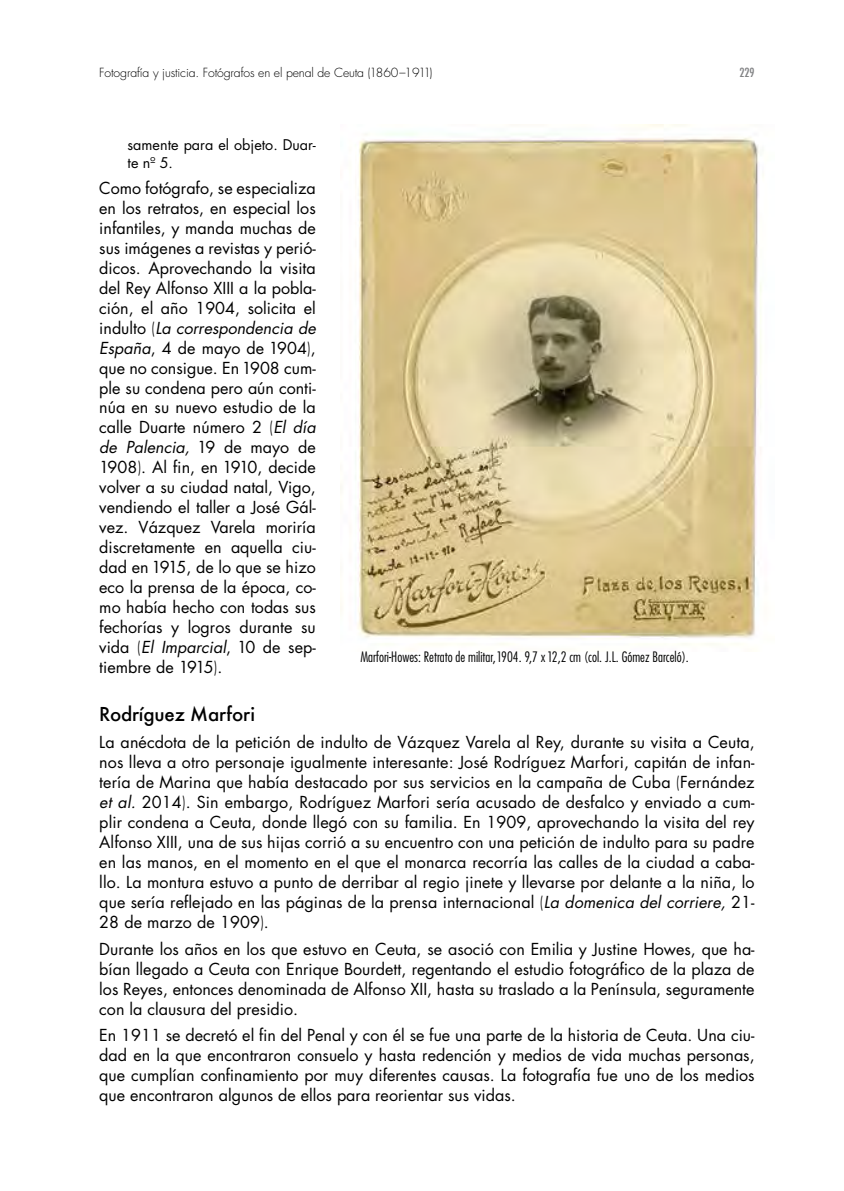
<style>
.page{position:relative;width:844px;height:1191px;background:#fff}
.page>*{position:absolute;margin:0;border:0;box-sizing:border-box;transform-origin:0 0}
.t1{font:500 18.72px "Futura";letter-spacing:-.01em;color:#000}
.t2{font:16.1px/19.9px "Futura";color:#000;text-align:justify}
.t3{font:14.35px/17.8px "Futura";color:#000}
.t4{font:300 condensed 14px "Futura";color:#000}
.t5{font:300 12.25px "Futura";letter-spacing:-.01em;color:#000}
.t6{font:500 condensed 12.25px "Futura";color:#7e7f81}
.s1{font-weight:300}
.s2{font-style:italic}
</style>
<div class="page">
<img style="left:340px;top:124px;width:422px;height:521px">
<p class="t5" style="left:99px;top:64px;width:334px">Fotografía y justicia. Fotógrafos en el penal de Ceuta (1860–1911)</p>
<p class="t6" style="left:739px;top:64px;width:17px">229</p>
<p class="t3" style="left:127px;top:136px;width:190px">samente para el objeto. Duar&shy;te nº 5.</p>
<p class="t2" style="left:99px;top:178px;width:218px">Como fotógrafo, se especializa en los retratos, en especial los infantiles, y manda muchas de sus imágenes a revistas y perió&shy;dicos. Aprovechando la visita del Rey Alfonso XIII a la pobla&shy;ción, el año 1904, solicita el indulto <span class="s1">(</span><span class="s2">La correspondencia de España</span>, 4 de mayo de 1904<span class="s1">)</span>, que no consigue. En 1908 cum&shy;ple su condena pero aún conti&shy;núa en su nuevo estudio de la calle Duarte número 2 <span class="s1">(</span><span class="s2">El día de Palencia,</span> 19 de mayo de 1908<span class="s1">)</span>. Al fin, en 1910, decide volver a su ciudad natal, Vigo, vendiendo el taller a José Gál&shy;vez. Vázquez Varela moriría discretamente en aquella ciu&shy;dad en 1915, de lo que se hizo eco la prensa de la época, co&shy;mo había hecho con todas sus fechorías y logros durante su vida <span class="s1">(</span><span class="s2">El Imparcial</span>, 10 de sep&shy;tiembre de 1915<span class="s1">)</span>.</p>
<p class="t1" style="left:99px;top:701px;width:157px">Rodríguez Marfori</p>
<p class="t2" style="left:99px;top:732px;width:656px">La anécdota de la petición de indulto de Vázquez Varela al Rey, durante su visita a Ceuta, nos lleva a otro personaje igualmente interesante: José Rodríguez Marfori, capitán de infan&shy;tería de Marina que había destacado por sus servicios en la campaña de Cuba <span class="s1">(</span>Fernández <span class="s2">et al.</span> 2014<span class="s1">)</span>. Sin embargo, Rodríguez Marfori sería acusado de desfalco y enviado a cum&shy;plir condena a Ceuta, donde llegó con su familia. En 1909, aprovechando la visita del rey Alfonso XIII, una de sus hijas corrió a su encuentro con una petición de indulto para su padre en las manos, en el momento en el que el monarca recorría las calles de la ciudad a caba&shy;llo. La montura estuvo a punto de derribar al regio jinete y llevarse por delante a la niña, lo que sería reflejado en las páginas de la prensa internacional <span class="s1">(</span><span class="s2">La domenica del corriere,</span> 21- 28 de marzo de 1909<span class="s1">)</span>.</p>
<p class="t2" style="left:99px;top:938px;width:656px">Durante los años en los que estuvo en Ceuta, se asoció con Emilia y Justine Howes, que ha&shy;bían llegado a Ceuta con Enrique Bourdett, regentando el estudio fotográfico de la plaza de los Reyes, entonces denominada de Alfonso XII, hasta su traslado a la Península, seguramente con la clausura del presidio.</p>
<p class="t2" style="left:99px;top:1025px;width:656px">En 1911 se decretó el fin del Penal y con él se fue una parte de la historia de Ceuta. Una ciu&shy;dad en la que encontraron consuelo y hasta redención y medios de vida muchas personas, que cumplían confinamiento por muy diferentes causas. La fotografía fue uno de los medios que encontraron algunos de ellos para reorientar sus vidas.</p>
<p class="t4" style="left:360px;top:648px;width:330px">Marfori-Howes: Retrato de militar, 1904. 9,7 x 12,2 cm (col. J.L. Gómez Barceló).</p>
</div>
